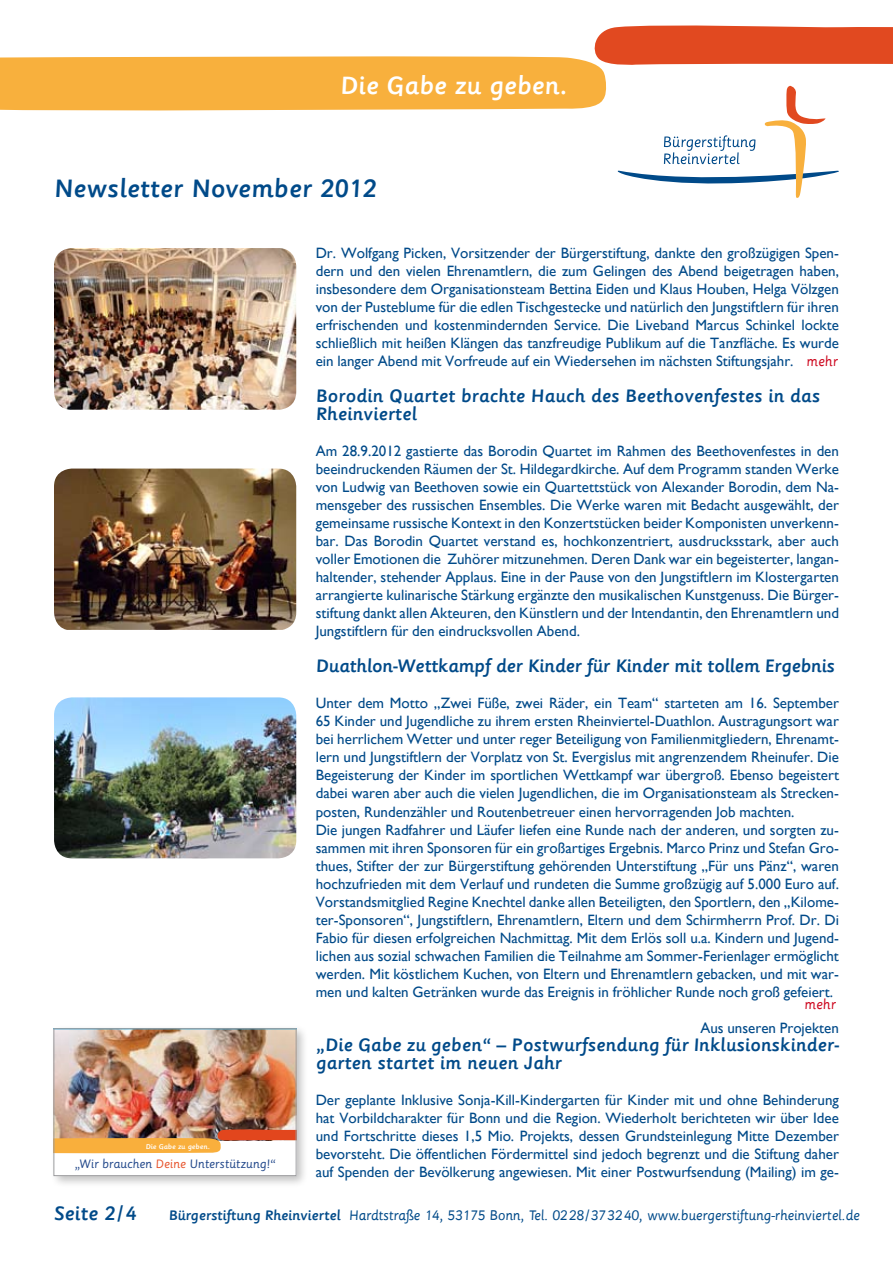
<style>
.page{position:relative;width:893px;height:1263px;background:#fff}
.page>*{position:absolute;margin:0;border:0;box-sizing:border-box;transform-origin:0 0}
.t1{font:500 27.15px "Sassoon Primary Com";letter-spacing:.005em;color:#004a89}
.t2{font:500 27px "Sassoon Primary Com";color:#fff}
.t3{font:500 21px "Sassoon Primary Com";letter-spacing:.005em;color:#004a89}
.t4{font:500 19.5px/18px "Sassoon Primary Com";color:#004a89}
.t5{font:15px/18px "Gill Sans";color:#004a89;text-align:justify}
.t6{font:15px "Sassoon Primary Com";letter-spacing:.005em;color:#cd071e}
.t7{font:14.85px "Sassoon Primary Com";letter-spacing:-.01em;color:#004a89}
.t8{font:11.85px "Sassoon Primary";letter-spacing:-.01em;color:#23498b}
.t9{font:500 7.5px "Sassoon Primary Com";color:#fff}
.s1{color:#e7532b}
.s2{font-weight:500}
</style>
<div class="page">
<svg style="left:0;top:25px;width:893px;height:173px"></svg>
<img style="left:54px;top:468px;width:242px;height:162px">
<img style="left:54px;top:697px;width:242px;height:161px">
<img style="left:54px;top:248px;width:242px;height:162px">
<div style="left:50px;top:1024px;width:265px;height:171px;background:#000;opacity:.25"></div>
<div style="left:54px;top:1029px;width:242px;height:146px;background:#fff"></div>
<img style="left:56px;top:1030px;width:238px;height:99px">
<img style="left:56px;top:1129px;width:238px;height:25px">
<div style="left:54px;top:1028px;width:242px;height:148px;border:1px solid #9c9d9f"></div>
<h2 class="t2" style="left:340px;top:70px;width:228px">Die Gabe zu geben.</h2>
<h1 class="t1" style="left:54px;top:173px;width:324px">Newsletter November 2012</h1>
<p class="t9" style="left:146px;top:1142px;width:66px">Die Gabe zu geben.</p>
<p class="t8" style="left:75px;top:1157px;width:203px">„Wir brauchen <span class="s1">Deine</span> Unterstützung!“</p>
<p class="t5" style="left:316px;top:245px;width:525px">Dr. Wolfgang Picken, Vorsitzender der Bürgerstiftung, dankte den großzügigen Spen&shy;dern und den vielen Ehrenamtlern, die zum Gelingen des Abend beigetragen haben, insbesondere dem Organisationsteam Bettina Eiden und Klaus Houben, Helga Völzgen von der Pusteblume für die edlen Tischgestecke und natürlich den Jungstiftlern für ihren erfrischenden und kostenmindernden Service. Die Liveband Marcus Schinkel lockte schließlich mit heißen Klängen das tanzfreudige Publikum auf die Tanzfläche. Es wurde ein langer Abend mit Vorfreude auf ein Wiedersehen im nächsten Stiftungsjahr.</p>
<h3 class="t4" style="left:316px;top:387px;width:506px">Borodin Quartet brachte Hauch des Beethovenfestes in das<br>Rheinviertel</h3>
<p class="t5" style="left:316px;top:443px;width:525px">Am 28.9.2012 gastierte das Borodin Quartet im Rahmen des Beethovenfestes in den beeindruckenden Räumen der St. Hildegardkirche. Auf dem Programm standen Werke von Ludwig van Beethoven sowie ein Quartettstück von Alexander Borodin, dem Na&shy;mensgeber des russischen Ensembles. Die Werke waren mit Bedacht ausgewählt, der gemeinsame russische Kontext in den Konzertstücken beider Komponisten unverkenn&shy;bar. Das Borodin Quartet verstand es, hochkonzentriert, ausdrucksstark, aber auch voller Emotionen die Zuhörer mitzunehmen. Deren Dank war ein begeisterter, langan&shy;haltender, stehender Applaus. Eine in der Pause von den Jungstiftlern im Klostergarten arrangierte kulinarische Stärkung ergänzte den musikalischen Kunstgenuss. Die Bürger&shy;stiftung dankt allen Akteuren, den Künstlern und der Intendantin, den Ehrenamtlern und Jungstiftlern für den eindrucksvollen Abend.</p>
<h3 class="t4" style="left:316px;top:657px;width:521px">Duathlon-Wettkampf der Kinder für Kinder mit tollem Ergebnis</h3>
<p class="t5" style="left:316px;top:695px;width:525px;text-align:left">Unter dem Motto „Zwei Füße, zwei Räder, ein Team“ starteten am 16. September 65 Kinder und Jugendliche zu ihrem ersten Rheinviertel-Duathlon. Austragungsort war bei herrlichem Wetter und unter reger Beteiligung von Familienmitgliedern, Ehrenamt&shy;lern und Jungstiftlern der Vorplatz von St. Evergislus mit angrenzendem Rheinufer. Die Begeisterung der Kinder im sportlichen Wettkampf war übergroß. Ebenso begeistert dabei waren aber auch die vielen Jugendlichen, die im Organisationsteam als Strecken&shy;posten, Rundenzähler und Routenbetreuer einen hervorragenden Job machten.<br>Die jungen Radfahrer und Läufer liefen eine Runde nach der anderen, und sorgten zu&shy;sammen mit ihren Sponsoren für ein großartiges Ergebnis. Marco Prinz und Stefan Gro&shy;thues, Stifter der zur Bürgerstiftung gehörenden Unterstiftung „Für uns Pänz“, waren hochzufrieden mit dem Verlauf und rundeten die Summe großzügig auf 5.000 Euro auf.<br>Vorstandsmitglied Regine Knechtel danke allen Beteiligten, den Sportlern, den „Kilome&shy;ter-Sponsoren“, Jungstiftlern, Ehrenamtlern, Eltern und dem Schirmherrn Prof. Dr. Di Fabio für diesen erfolgreichen Nachmittag. Mit dem Erlös soll u.a. Kindern und Jugend&shy;lichen aus sozial schwachen Familien die Teilnahme am Sommer-Ferienlager ermöglicht werden. Mit köstlichem Kuchen, von Eltern und Ehrenamtlern gebacken, und mit war&shy;men und kalten Getränken wurde das Ereignis in fröhlicher Runde noch groß gefeiert.</p>
<p class="t5" style="left:700px;top:1019px;width:140px">Aus unseren Projekten</p>
<h3 class="t4" style="left:316px;top:1035px;width:525px">„Die Gabe zu geben“ – Postwurfsendung für Inklusionskinder&shy;garten startet im neuen Jahr</h3>
<p class="t5" style="left:316px;top:1091px;width:525px">Der geplante Inklusive Sonja-Kill-Kindergarten für Kinder mit und ohne Behinderung hat Vorbildcharakter für Bonn und die Region. Wiederholt berichteten wir über Idee und Fortschritte dieses 1,5 Mio. Projekts, dessen Grundsteinlegung Mitte Dezember bevorsteht. Die öffentlichen Fördermittel sind jedoch begrenzt und die Stiftung daher auf Spenden der Bevölkerung angewiesen. Mit einer Postwurfsendung (Mailing) im ge-</p>
<p class="t6" style="left:807px;top:353px;width:33px">mehr</p>
<p class="t6" style="left:804px;top:996px;width:33px">mehr</p>
<h3 class="t3" style="left:54px;top:1201px;width:84px">Seite 2/4</h3>
<p class="t7" style="left:169px;top:1206px;width:693px"><span class="s2">Bürgerstiftung Rheinviertel</span> Hardtstraße 14, 53175 Bonn, Tel. 0228/373240, www.buergerstiftung-rheinviertel.de</p>
</div>
